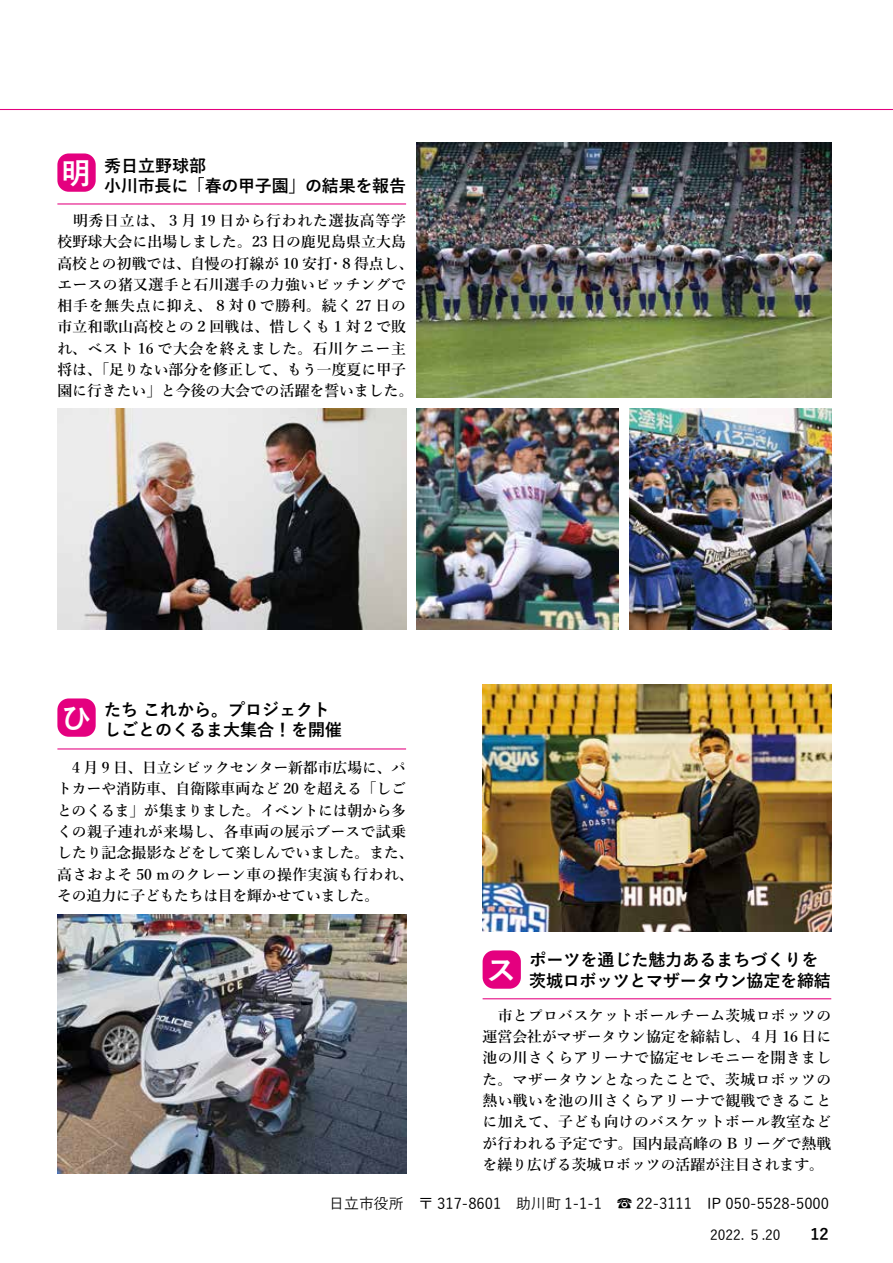
<style>
.page{position:relative;width:893px;height:1263px;background:#fff}
.page>*{position:absolute;margin:0;border:0;box-sizing:border-box;transform-origin:0 0}
.t1{font:700 29.7px "Yu Gothic";color:#fff}
.t2{font:700 16.95px "Yu Gothic";color:#000}
.t3{font:700 15.9px "Yu Gothic";color:#000}
.t4{font:600 14.85px/21.3px "Yu Mincho";letter-spacing:.005em;color:#000}
.t5{font:500 14.85px "Yu Gothic";color:#000}
.t6{font:600 14.85px "Yu Mincho";letter-spacing:.05em;color:#000}
.t7{font:500 13.8px "Yu Gothic";color:#000}
.s1{font-size:29.7px;color:#fff}
</style>
<div class="page">
<hr style="left:57px;top:203px;width:349px;height:1px;background:#e4007f">
<div style="left:57px;top:153px;width:39px;height:39px;background:#e4007f;border-radius:11px"></div>
<hr style="left:483px;top:998px;width:348px;height:1px;background:#e4007f">
<div style="left:483px;top:950px;width:38px;height:39px;background:#e4007f;border-radius:11px"></div>
<hr style="left:57px;top:748px;width:349px;height:1px;background:#e4007f">
<div style="left:57px;top:698px;width:39px;height:39px;background:#e4007f;border-radius:11px"></div>
<img style="left:417px;top:142px;width:414px;height:256px">
<img style="left:483px;top:685px;width:348px;height:246px">
<img style="left:57px;top:914px;width:349px;height:260px">
<img style="left:57px;top:408px;width:349px;height:221px">
<img style="left:629px;top:408px;width:202px;height:221px">
<img style="left:417px;top:408px;width:202px;height:221px">
<hr style="left:0;top:109px;width:893px;height:1px;background:#e4007f">
<p class="t2" style="left:61px;top:156px;width:146px"><span class="s1">明</span> 秀日立野球部</p>
<p class="t2" style="left:104px;top:176px;width:304px">小川市長に「春の甲子園」の結果を報告</p>
<p class="t6" style="left:57px;top:212px;width:350px">　明秀日立は、３月 19 日から行われた選抜高等学</p>
<p class="t4" style="left:57px;top:232px;width:350px">校野球大会に出場しました。23 日の鹿児島県立大島</p>
<p class="t4" style="left:339px;top:253px;width:76px">８得点し、</p>
<p class="t4" style="left:57px;top:253px;width:358px">高校との初戦では、自慢の打線が 10 安打<br>エースの猪又選手と石川選手の力強いピッチングで相手を無失点に抑え、８対０で勝利。続く 27 日の市立和歌山高校との２回戦は、惜しくも１対２で敗れ、ベスト 16 で大会を終えました。石川ケニー主将は、「足りない部分を修正して、もう一度夏に甲子園に行きたい」と今後の大会での活躍を誓いました。</p>
<p class="t4" style="left:328px;top:253px;width:16px">・</p>
<h1 class="t1" style="left:61px;top:701px;width:31px">ひ</h1>
<p class="t2" style="left:104px;top:700px;width:227px">たちこれから。プロジェクト</p>
<p class="t2" style="left:104px;top:720px;width:240px">しごとのくるま大集合！を開催</p>
<p class="t4" style="left:57px;top:757px;width:358px">　4 月 9 日、日立シビックセンター新都市広場に、パトカーや消防車、自衛隊車両など 20 を超える「しごとのくるま」が集まりました。イベントには朝から多くの親子連れが来場し、各車両の展示ブースで試乗したり記念撮影などをして楽しんでいました。また、高さおよそ 50 ｍのクレーン車の操作実演も行われ、その迫力に子どもたちは目を輝かせていました。</p>
<h1 class="t1" style="left:486px;top:953px;width:31px">ス</h1>
<p class="t2" style="left:529px;top:951px;width:291px">ポーツを通じた魅力あるまちづくりを</p>
<p class="t2" style="left:529px;top:971px;width:303px">茨城ロボッツとマザータウン協定を締結</p>
<p class="t4" style="left:483px;top:1005px;width:350px;text-align:justify">　市とプロバスケットボールチーム茨城ロボッツの運営会社がマザータウン協定を締結し、４月 16 日に池の川さくらアリーナで協定セレモニーを開きました。マザータウンとなったことで、茨城ロボッツの熱い戦いを池の川さくらアリーナで観戦できることに加えて、子ども向けのバスケットボール教室などが行われる予定です。国内最高峰の B リーグで熱戦を繰り広げる茨城ロボッツの活躍が注目されます。</p>
<p class="t5" style="left:329px;top:1190px;width:501px">日立市役所　〒 317-8601　助川町 1-1-1　☎ 22-3111　IP 050-5528-5000</p>
<p class="t7" style="left:710px;top:1222px;width:72px">2022. ５.20</p>
<p class="t3" style="left:810px;top:1225px;width:20px">12</p>
</div>
